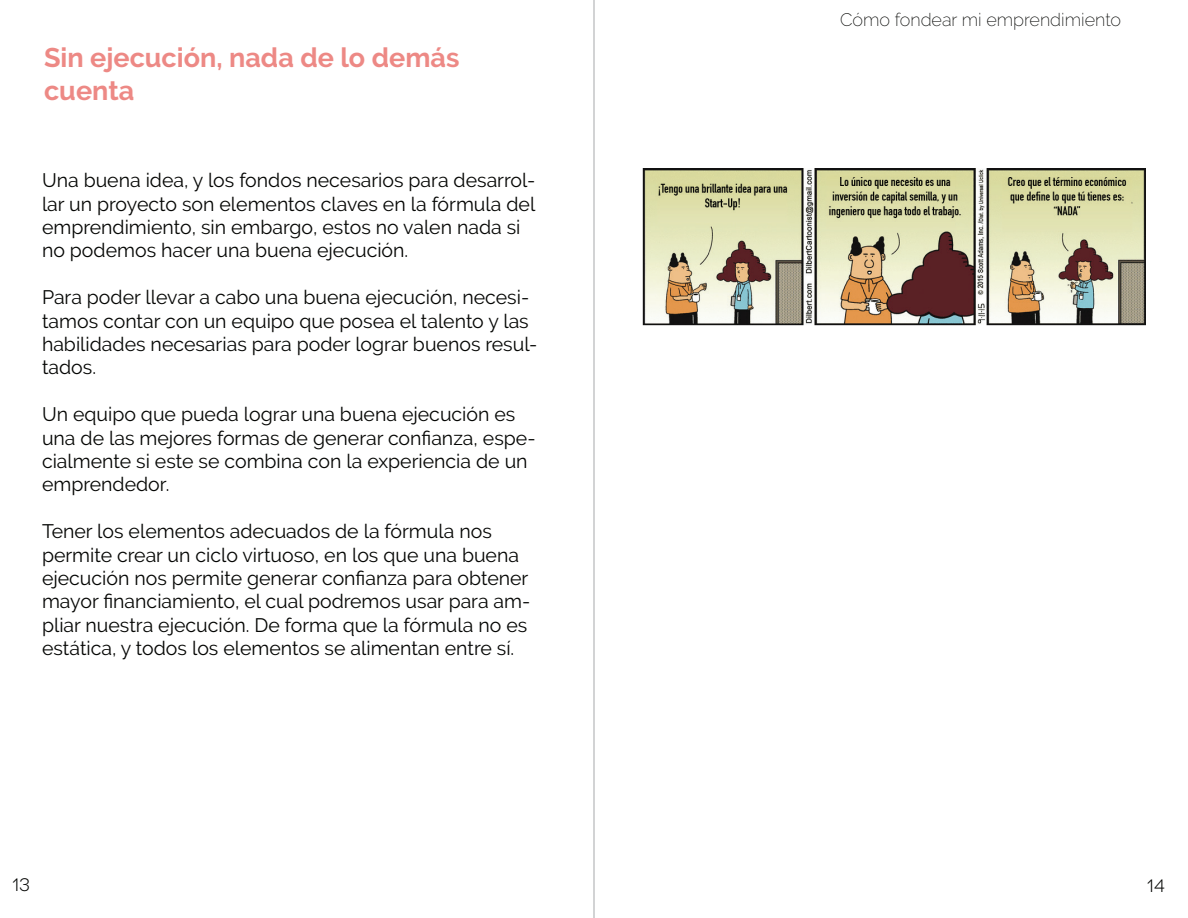
<style>
.page{position:relative;width:1188px;height:918px;background:#fff}
.page>*{position:absolute;margin:0;border:0;box-sizing:border-box;transform-origin:0 0}
.t1{font:700 27px/32.4px "Raleway";color:#ed8985}
.t2{font:19.5px/23.4px "Raleway";color:#040503}
.t3{font:200 18px "Raleway";color:#040503}
.t4{font:18px "Novecentowide";color:#040503}
</style>
<div class="page">
<hr style="left:594px;top:0;width:1px;height:918px;background:#a6a8aa">
<img style="left:643px;top:169px;width:503px;height:157px">
<h1 class="t1" style="left:44px;top:42px;width:417px">Sin ejecución, nada de lo demás cuenta</h1>
<p class="t2" style="left:42px;top:169px;width:495px">Una buena idea, y los fondos necesarios para desarrol&shy;lar un proyecto son elementos claves en la fórmula del emprendimiento, sin embargo, estos no valen nada si no podemos hacer una buena ejecución.</p>
<p class="t2" style="left:42px;top:286px;width:497px">Para poder llevar a cabo una buena ejecución, necesi&shy;tamos contar con un equipo que posea el talento y las habilidades necesarias para poder lograr buenos resul&shy;tados.</p>
<p class="t2" style="left:42px;top:403px;width:495px">Un equipo que pueda lograr una buena ejecución es una de las mejores formas de generar confianza, espe&shy;cialmente si este se combina con la experiencia de un emprendedor.</p>
<p class="t2" style="left:42px;top:520px;width:490px">Tener los elementos adecuados de la fórmula nos permite crear un ciclo virtuoso, en los que una buena ejecución nos permite generar confianza para obtener mayor financiamiento, el cual podremos usar para am&shy;pliar nuestra ejecución. De forma que la fórmula no es estática, y todos los elementos se alimentan entre sí.</p>
<p class="t3" style="left:840px;top:9px;width:283px">Cómo fondear mi emprendimiento</p>
<p class="t4" style="left:12px;top:875px;width:19px">13</p>
<p class="t4" style="left:1147px;top:875px;width:20px">14</p>
</div>
